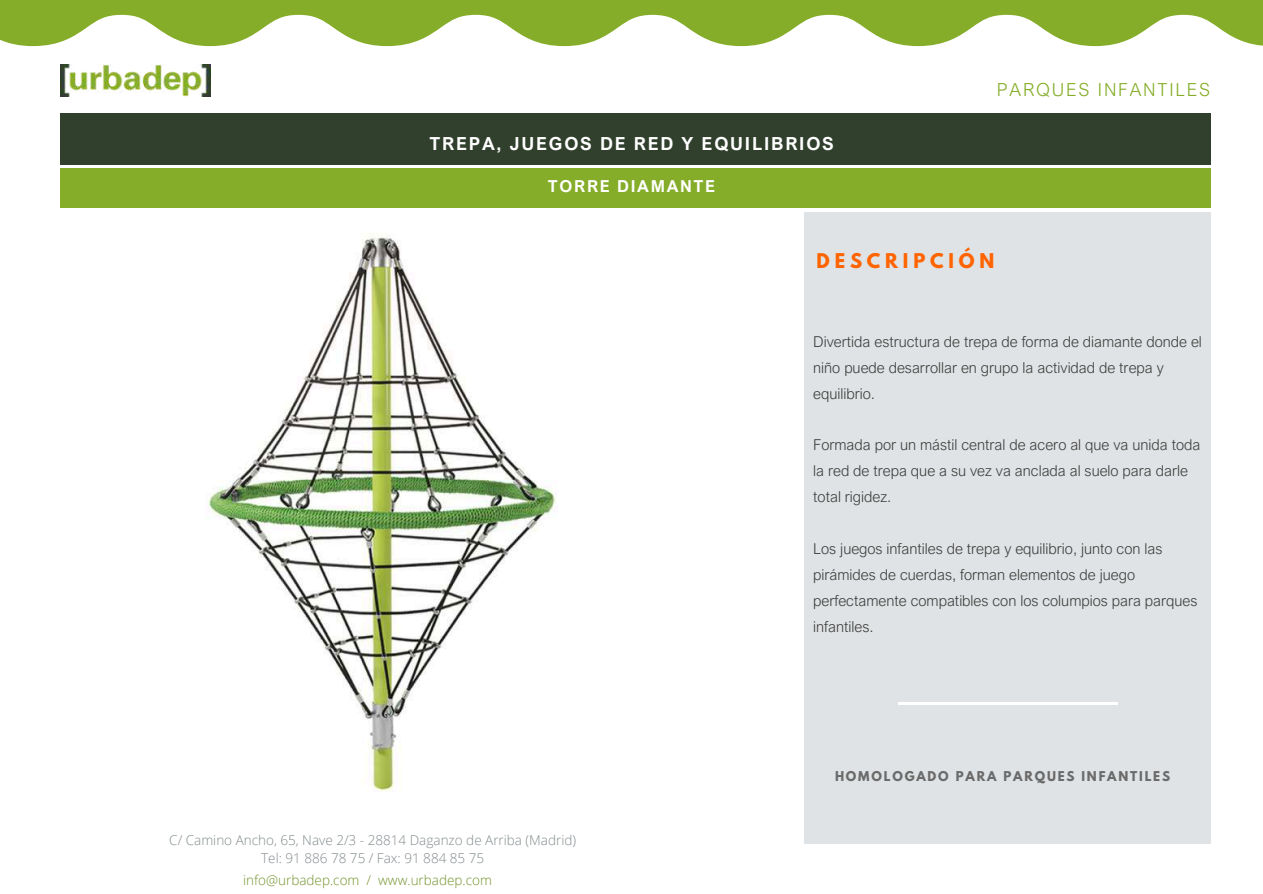
<style>
.page{position:relative;width:1263px;height:894px;background:#fff}
.page>*{position:absolute;margin:0;border:0;box-sizing:border-box;transform-origin:0 0}
.t1{font:700 18px "Arial Nova";letter-spacing:.1em;color:#fff}
.t2{font:300 18px "Arial Nova";letter-spacing:.1em;color:#85ad29}
.t3{font:700 18px "League Spartan";letter-spacing:.265em;color:#ff6400}
.t4{font:700 16.5px "Arial Nova";letter-spacing:.1em;color:#fff}
.t5{font:300 15px/26px "Arial Nova";color:#40403f}
.t6{font:300 13.5px/18px "Open Sans";color:#828a8d;text-align:center}
.t7{font:300 13.5px "Open Sans";color:#72922a}
.t8{font:700 12px "League Spartan";letter-spacing:.15em;color:#6b6b6b}
</style>
<div class="page">
<div style="left:60px;top:114px;width:1151px;height:51px;background:#31402d"></div>
<div style="left:60px;top:168px;width:1151px;height:39px;background:#85ad29"></div>
<img style="left:60px;top:64px;width:150px;height:33px">
<div style="left:804px;top:212px;width:407px;height:632px;background:#e0e3e5"></div>
<hr style="left:898px;top:703px;width:219px;height:2px;background:#fff">
<svg style="left:0;top:28px;width:1263px;height:18px"></svg>
<svg style="left:0;top:0;width:1263px;height:28px;background:#94b744"></svg>
<img style="left:208px;top:233px;width:349px;height:559px">
<p class="t1" style="left:429px;top:132px;width:406px">TREPA, JUEGOS DE RED Y EQUILIBRIOS</p>
<p class="t4" style="left:548px;top:176px;width:169px">TORRE DIAMANTE</p>
<p class="t2" style="left:997px;top:78px;width:215px">PARQUES INFANTILES</p>
<p class="t3" style="left:817px;top:252px;width:179px">DESCRIPCIÓN</p>
<p class="t5" style="left:813px;top:328px;width:390px">Divertida estructura de trepa de forma de diamante donde el niño puede desarrollar en grupo la actividad de trepa y equilibrio.</p>
<p class="t5" style="left:813px;top:432px;width:389px">Formada por un mástil central de acero al que va unida toda la red de trepa que a su vez va anclada al suelo para darle total rigidez.</p>
<p class="t5" style="left:813px;top:535px;width:386px">Los juegos infantiles de trepa y equilibrio, junto con las pirámides de cuerdas, forman elementos de juego perfectamente compatibles con los columpios para parques infantiles.</p>
<p class="t6" style="left:169px;top:830px;width:408px">C/ Camino Ancho, 65, Nave 2/3 - 28814 Daganzo de Arriba (Madrid)<br>Tel: 91 886 78 75 / Fax: 91 884 85 75</p>
<p class="t7" style="left:243px;top:870px;width:250px">info@urbadep.com / www.urbadep.com</p>
<p class="t8" style="left:835px;top:771px;width:337px">HOMOLOGADO PARA PARQUES INFANTILES</p>
</div>
